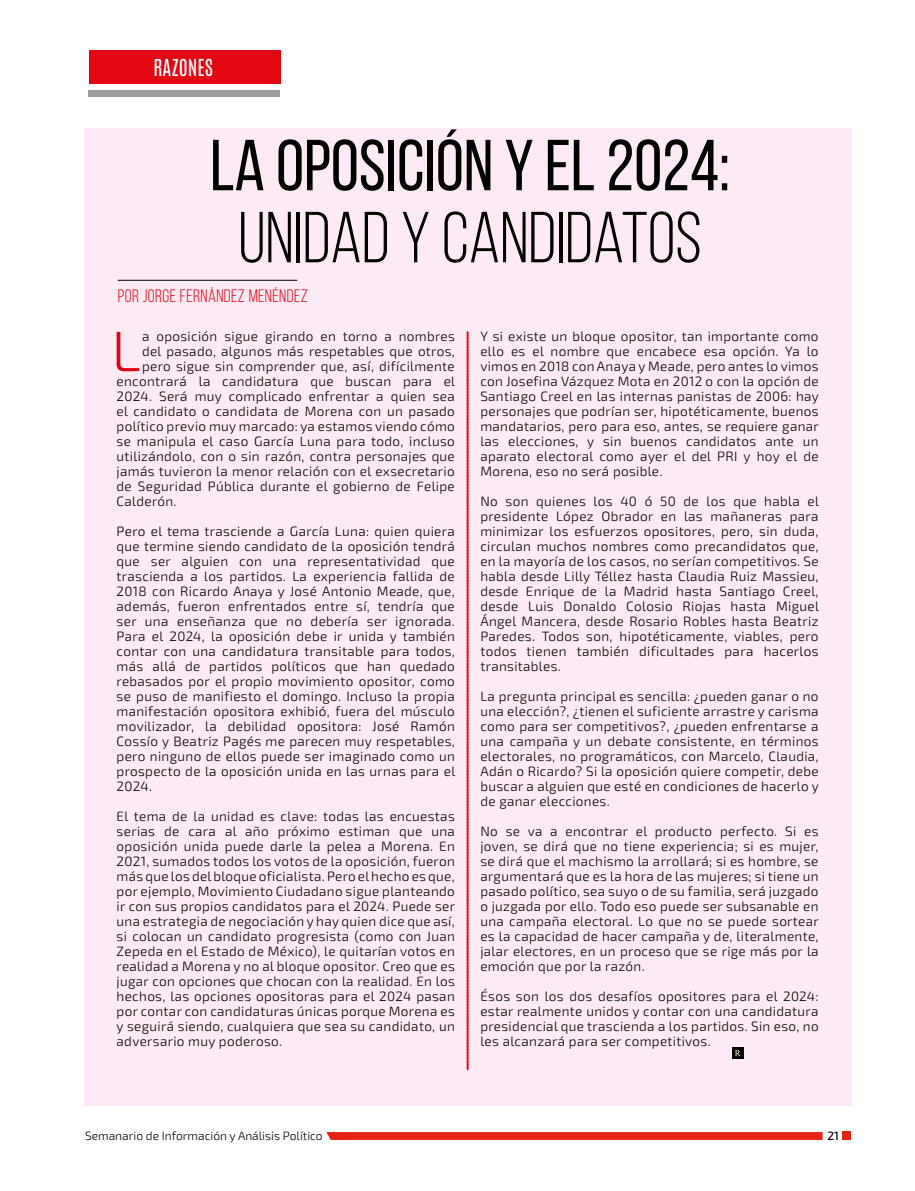
<style>
.page{position:relative;width:915px;height:1191px;background:#fff}
.page>*{position:absolute;margin:0;border:0;box-sizing:border-box;transform-origin:0 0}
.t1{font:72px "Bebas Neue";color:#000}
.t2{font:72px "Bebas Neue";color:#000}
.t3{font:300 57px "Exo 2";color:#e30613}
.t4{font:19.5px "Antonio";color:#fff}
.t5{font:18px "Bebas Neue";letter-spacing:.025em;color:#e30613}
.t6{font:300 13.5px/15px "Exo 2";letter-spacing:.025em;color:#000;text-align:justify}
.t7{font:300 12px "Exo 2";color:#000}
.t8{font:500 12px "Exo 2";color:#000}
</style>
<div class="page">
<div style="left:84px;top:129px;width:766px;height:977px;background:#fceaf4"></div>
<div style="left:842px;top:1131px;width:8px;height:9px;background:#e42313"></div>
<svg style="left:326px;top:1132px;width:496px;height:8px;background:#e42717"></svg>
<div style="left:88px;top:50px;width:192px;height:34px;background:#e30613"></div>
<div style="left:88px;top:90px;width:191px;height:6px;background:#9d9d9c"></div>
<svg style="left:466px;top:332px;width:2px;height:737px"></svg>
<div style="left:731px;top:1047px;width:12px;height:12px;background:#000"></div>
<svg style="left:735px;top:1050px;width:5px;height:6px"></svg>
<hr style="left:118px;top:280px;width:179px;height:1px;background:#000">
<h3 class="t4" style="left:153px;top:53px;width:61px">RAZONES</h3>
<h1 class="t1" style="left:210px;top:126px;width:521px">LA OPOSICIÓN Y EL 2024:</h1>
<h1 class="t2" style="left:238px;top:199px;width:465px">UNIDAD Y CANDIDATOS</h1>
<h3 class="t5" style="left:118px;top:286px;width:191px">POR JORGE FERNÁNDEZ MENÉNDEZ</h3>
<h2 class="t3" style="left:111px;top:318px;width:31px">L</h2>
<p class="t6" style="left:142px;top:329px;width:314px">a oposición sigue girando en torno a nombres</p>
<p class="t6" style="left:142px;top:344px;width:314px">del pasado, algunos más respetables que otros,</p>
<p class="t6" style="left:142px;top:359px;width:314px">pero sigue sin comprender que, así, difícilmente</p>
<p class="t6" style="left:117px;top:374px;width:340px">encontrará la candidatura que buscan para el</p>
<p class="t6" style="left:117px;top:389px;width:339px">2024. Será muy complicado enfrentar a quien sea</p>
<p class="t6" style="left:117px;top:404px;width:339px">el candidato o candidata de Morena con un pasado</p>
<p class="t6" style="left:117px;top:419px;width:339px">político previo muy marcado: ya estamos viendo cómo</p>
<p class="t6" style="left:117px;top:434px;width:339px">se manipula el caso García Luna para todo, incluso</p>
<p class="t6" style="left:117px;top:449px;width:339px">utilizándolo, con o sin razón, contra personajes que</p>
<p class="t6" style="left:117px;top:464px;width:339px">jamás tuvieron la menor relación con el exsecretario</p>
<p class="t6" style="left:117px;top:479px;width:339px">de Seguridad Pública durante el gobierno de Felipe</p>
<p class="t6" style="left:117px;top:494px;width:61px">Calderón.</p>
<p class="t6" style="left:117px;top:524px;width:340px">Pero el tema trasciende a García Luna: quien quiera que termine siendo candidato de la oposición tendrá que ser alguien con una representatividad que trascienda a los partidos. La experiencia fallida de 2018 con Ricardo Anaya y José Antonio Meade, que, además, fueron enfrentados entre sí, tendría que ser una enseñanza que no debería ser ignorada.<br>Para el 2024, la oposición debe ir unida y también contar con una candidatura transitable para todos, más allá de partidos políticos que han quedado rebasados por el propio movimiento opositor, como se puso de manifiesto el domingo. Incluso la propia manifestación opositora exhibió, fuera del músculo movilizador, la debilidad opositora: José Ramón Cossío y Beatriz Pagés me parecen muy respetables, pero ninguno de ellos puede ser imaginado como un prospecto de la oposición unida en las urnas para el 2024.</p>
<p class="t6" style="left:117px;top:809px;width:340px">El tema de la unidad es clave: todas las encuestas serias de cara al año próximo estiman que una oposición unida puede darle la pelea a Morena. En 2021, sumados todos los votos de la oposición, fueron más que los del bloque oficialista. Pero el hecho es que, por ejemplo, Movimiento Ciudadano sigue planteando ir con sus propios candidatos para el 2024. Puede ser una estrategia de negociación y hay quien dice que así, si colocan un candidato progresista (como con Juan Zepeda en el Estado de México), le quitarían votos en realidad a Morena y no al bloque opositor. Creo que es jugar con opciones que chocan con la realidad. En los hechos, las opciones opositoras para el 2024 pasan por contar con candidaturas únicas porque Morena es y seguirá siendo, cualquiera que sea su candidato, un adversario muy poderoso.</p>
<p class="t6" style="left:480px;top:329px;width:340px">Y si existe un bloque opositor, tan importante como ello es el nombre que encabece esa opción. Ya lo vimos en 2018 con Anaya y Meade, pero antes lo vimos con Josefina Vázquez Mota en 2012 o con la opción de Santiago Creel en las internas panistas de 2006: hay personajes que podrían ser, hipotéticamente, buenos mandatarios, pero para eso, antes, se requiere ganar las elecciones, y sin buenos candidatos ante un aparato electoral como ayer el del PRI y hoy el de Morena, eso no será posible.</p>
<p class="t6" style="left:480px;top:494px;width:340px">No son quienes los 40 ó 50 de los que habla el presidente López Obrador en las mañaneras para minimizar los esfuerzos opositores, pero, sin duda, circulan muchos nombres como precandidatos que, en la mayoría de los casos, no serían competitivos. Se habla desde Lilly Téllez hasta Claudia Ruiz Massieu, desde Enrique de la Madrid hasta Santiago Creel, desde Luis Donaldo Colosio Riojas hasta Miguel Ángel Mancera, desde Rosario Robles hasta Beatriz Paredes. Todos son, hipotéticamente, viables, pero todos tienen también dificultades para hacerlos transitables.</p>
<p class="t6" style="left:480px;top:689px;width:340px">La pregunta principal es sencilla: ¿pueden ganar o no una elección?, ¿tienen el suficiente arrastre y carisma como para ser competitivos?, ¿pueden enfrentarse a una campaña y un debate consistente, en términos electorales, no programáticos, con Marcelo, Claudia, Adán o Ricardo? Si la oposición quiere competir, debe buscar a alguien que esté en condiciones de hacerlo y de ganar elecciones.</p>
<p class="t6" style="left:480px;top:824px;width:340px">No se va a encontrar el producto perfecto. Si es joven, se dirá que no tiene experiencia; si es mujer, se dirá que el machismo la arrollará; si es hombre, se argumentará que es la hora de las mujeres; si tiene un pasado político, sea suyo o de su familia, será juzgado o juzgada por ello. Todo eso puede ser subsanable en una campaña electoral. Lo que no se puede sortear es la capacidad de hacer campaña y de, literalmente, jalar electores, en un proceso que se rige más por la emoción que por la razón.</p>
<p class="t6" style="left:480px;top:989px;width:339px">Ésos son los dos desafíos opositores para el 2024: estar realmente unidos y contar con una candidatura presidencial que trascienda a los partidos. Sin eso, no les alcanzará para ser competitivos.</p>
<p class="t7" style="left:85px;top:1128px;width:239px">Semanario de Información y Análisis Político</p>
<p class="t8" style="left:827px;top:1128px;width:13px">21</p>
</div>
